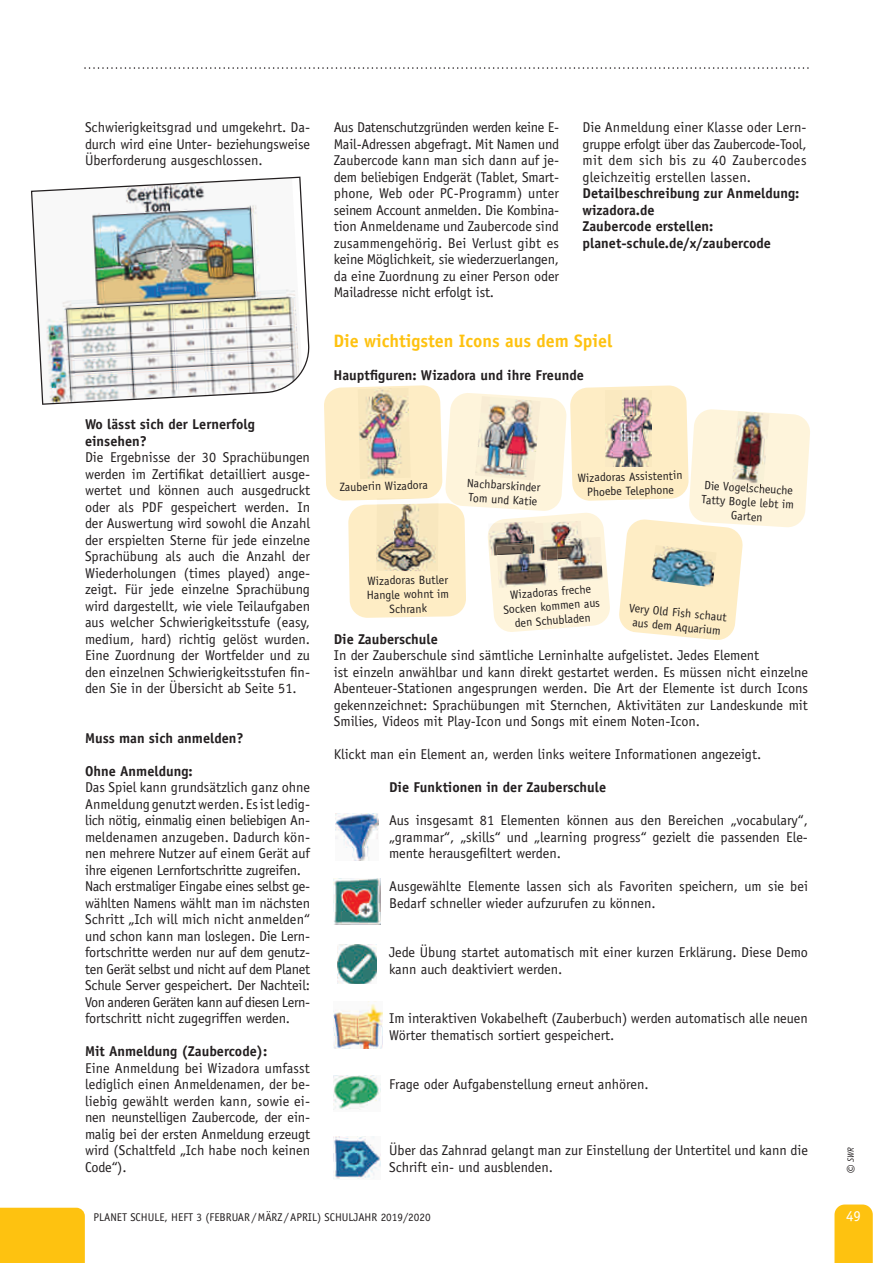
<style>
.page{position:relative;width:893px;height:1263px;background:#fff}
.page>*{position:absolute;margin:0;border:0;box-sizing:border-box;transform-origin:0 0}
.t1{font:700 18px "Officina Sans Std";color:#fec210}
.t2{font:15px "Officina Sans Std";color:#fff}
.t3{font:14.25px/16.5px "Officina Sans Std";color:#231f20}
.t4{font:700 14.25px/16.5px "Officina Sans Std";color:#231f20}
.t5{font:12px/14.2px "Officina Sans Std";color:#231f20;text-align:center}
.t6{font:11.25px "Officina Sans Std";color:#231f20}
.t7{font:italic 9px "Officina Sans Std";color:#231f20}
.s1{font-size:16.5px}
</style>
<div class="page">
<svg style="left:84px;top:67px;width:725px;height:2px"></svg>
<img style="left:334px;top:878px;width:47px;height:46px">
<div style="left:0;top:1208px;width:85px;height:55px;background:#fec210"></div>
<svg style="left:834px;top:1204px;width:39px;height:59px;background:#fec41b"></svg>
<img style="left:31px;top:177px;width:279px;height:228px">
<img style="left:337px;top:944px;width:40px;height:40px">
<img style="left:334px;top:1004px;width:49px;height:44px">
<img style="left:334px;top:1076px;width:47px;height:34px">
<img style="left:333px;top:1136px;width:47px;height:43px">
<svg style="left:324px;top:385px;width:486px;height:255px"></svg>
<img style="left:651px;top:545px;width:66px;height:42px">
<img style="left:336px;top:813px;width:43px;height:47px">
<p class="t3" style="left:85px;top:119px;width:227px;text-align:justify">Schwierigkeitsgrad und umgekehrt. Da&shy;durch wird eine Unter- beziehungsweise Überforderung ausgeschlossen.</p>
<p class="t4" style="left:85px;top:416px;width:171px">Wo lässt sich der Lernerfolg einsehen?</p>
<p class="t3" style="left:85px;top:449px;width:227px;text-align:justify">Die Ergebnisse der 30 Sprachübungen werden im Zertifikat detailliert ausge&shy;wertet und können auch ausgedruckt oder als PDF gespeichert werden. In der Auswertung wird sowohl die Anzahl der erspielten Sterne für jede einzelne Sprachübung als auch die Anzahl der Wiederholungen (times played) ange&shy;zeigt. Für jede einzelne Sprachübung wird dargestellt, wie viele Teilaufgaben aus welcher Schwierigkeitsstufe (easy, medium, hard) richtig gelöst wurden.<br>Eine Zuordnung der Wortfelder und zu den einzelnen Schwierigkeitsstufen fin&shy;den Sie in der Übersicht ab Seite 51.</p>
<p class="t4" style="left:85px;top:729px;width:160px">Muss man sich anmelden?</p>
<p class="t4" style="left:85px;top:762px;width:109px">Ohne Anmeldung:</p>
<p class="t3" style="left:85px;top:779px;width:227px">Das Spiel kann grundsätzlich ganz ohne Anmeldung genutzt werden. Es ist ledig&shy;lich nötig, einmalig einen beliebigen An&shy;meldenamen anzugeben. Dadurch kön&shy;nen mehrere Nutzer auf einem Gerät auf ihre eigenen Lernfortschritte zugreifen.<br>Nach erstmaliger Eingabe eines selbst ge&shy;wählten Namens wählt man im nächsten Schritt „Ich will mich nicht anmelden“ und schon kann man loslegen. Die Lern&shy;fortschritte werden nur auf dem genutz&shy;ten Gerät selbst und nicht auf dem Planet Schule Server gespeichert. Der Nachteil:<br>Von anderen Geräten kann auf diesen Lern&shy;fortschritt nicht zugegriffen werden.</p>
<p class="t4" style="left:85px;top:1043px;width:184px">Mit Anmeldung (Zaubercode):</p>
<p class="t3" style="left:85px;top:1060px;width:227px;text-align:justify">Eine Anmeldung bei Wizadora umfasst lediglich einen Anmeldenamen, der be&shy;liebig gewählt werden kann, sowie ei&shy;nen neunstelligen Zaubercode, der ein&shy;malig bei der ersten Anmeldung erzeugt wird (Schaltfeld „Ich habe noch keinen Code“).</p>
<p class="t3" style="left:334px;top:119px;width:227px;text-align:justify">Aus Datenschutzgründen werden keine E-Mail-Adressen abgefragt. Mit Namen und Zaubercode kann man sich dann auf je&shy;dem beliebigen Endgerät (Tablet, Smart&shy;phone, Web oder PC-Programm) unter seinem Account anmelden. Die Kombina&shy;tion Anmeldename und Zaubercode sind zusammengehörig. Bei Verlust gibt es keine Möglichkeit, sie wiederzuerlangen, da eine Zuordnung zu einer Person oder Mailadresse nicht erfolgt ist.</p>
<p class="t3" style="left:583px;top:119px;width:226px;text-align:justify">Die Anmeldung einer Klasse oder Lern&shy;gruppe erfolgt über das Zaubercode-Tool, mit dem sich bis zu 40 Zaubercodes gleichzeitig erstellen lassen.</p>
<p class="t4" style="left:583px;top:185px;width:218px">Detailbeschreibung zur Anmeldung: wizadora.de<br>Zaubercode erstellen: planet-schule.de/x/zaubercode</p>
<p class="t1" style="left:333px;top:329px;width:280px">Die wichtigsten Icons aus dem Spiel</p>
<p class="t4" style="left:333px;top:366px;width:252px">Hauptfiguren: Wizadora und ihre Freunde</p>
<p class="t5" style="left:340px;top:480px;width:90px;rotate:-1deg">Zauberin Wizadora</p>
<p class="t5" style="left:468px;top:476px;width:75px;text-align:left;rotate:4deg">Nachbarskinder<br>Tom und Katie</p>
<p class="t5" style="left:578px;top:470px;width:106px;rotate:-1deg">Wizadoras Assistentin<br>Phoebe Telephone</p>
<p class="t5" style="left:703px;top:477px;width:94px;rotate:4deg">Die Vogelscheuche<br>Tatty Bogle lebt im<br>Garten</p>
<p class="t5" style="left:366px;top:574px;width:84px;rotate:-1deg">Wizadoras Butler<br>Hangle wohnt im<br>Schrank</p>
<p class="t5" style="left:501px;top:589px;width:98px;rotate:-5deg">Wizadoras freche<br>Socken kommen aus den Schubladen</p>
<p class="t5" style="left:630px;top:600px;width:99px;rotate:6deg">Very Old Fish schaut aus dem Aquarium</p>
<p class="t4" style="left:334px;top:630px;width:105px">Die Zauberschule</p>
<p class="t3" style="left:334px;top:647px;width:476px">In der Zauberschule sind sämtliche Lerninhalte aufgelistet. Jedes Element<br>ist einzeln anwählbar und kann direkt gestartet werden. Es müssen nicht einzelne Abenteuer-Stationen angesprungen werden. Die Art der Elemente ist durch Icons gekennzeichnet: Sprachübungen mit Sternchen, Aktivitäten zur Landeskunde mit Smilies, Videos mit Play-Icon und Songs mit einem Noten-Icon.</p>
<p class="t3" style="left:334px;top:746px;width:429px">Klickt man ein Element an, werden links weitere Informationen angezeigt.</p>
<p class="t4" style="left:389px;top:779px;width:219px">Die Funktionen in der Zauberschule</p>
<p class="t3" style="left:389px;top:812px;width:420px;text-align:justify">Aus insgesamt 81 Elementen können aus den Bereichen „vocabulary“, „grammar“, „skills“ und „learning progress“ gezielt die passenden Ele&shy;mente herausgefiltert werden.</p>
<p class="t3" style="left:389px;top:878px;width:420px">Ausgewählte Elemente lassen sich als Favoriten speichern, um sie bei<br>Bedarf schneller wieder aufzurufen zu können.</p>
<p class="t3" style="left:389px;top:944px;width:420px">Jede Übung startet automatisch mit einer kurzen Erklärung. Diese Demo kann auch deaktiviert werden.</p>
<p class="t3" style="left:389px;top:1010px;width:420px">Im interaktiven Vokabelheft (Zauberbuch) werden automatisch alle neuen<br>Wörter thematisch sortiert gespeichert.</p>
<p class="t3" style="left:389px;top:1076px;width:261px">Frage oder Aufgabenstellung erneut anhören.</p>
<p class="t3" style="left:389px;top:1142px;width:420px">Über das Zahnrad gelangt man zur Einstellung der Untertitel und kann die<br>Schrift ein- und ausblenden.</p>
<p class="t6" style="left:94px;top:1211px;width:339px">PLANET SCHULE, HEFT 3 (FEBRUAR / MÄRZ / APRIL) SCHULJAHR 2019/2020</p>
<p class="t7" style="left:846px;top:1174px;width:28px;rotate:-90deg"><span class="s1">©</span> SWR</p>
<p class="t2" style="left:846px;top:1207px;width:16px">49</p>
</div>
